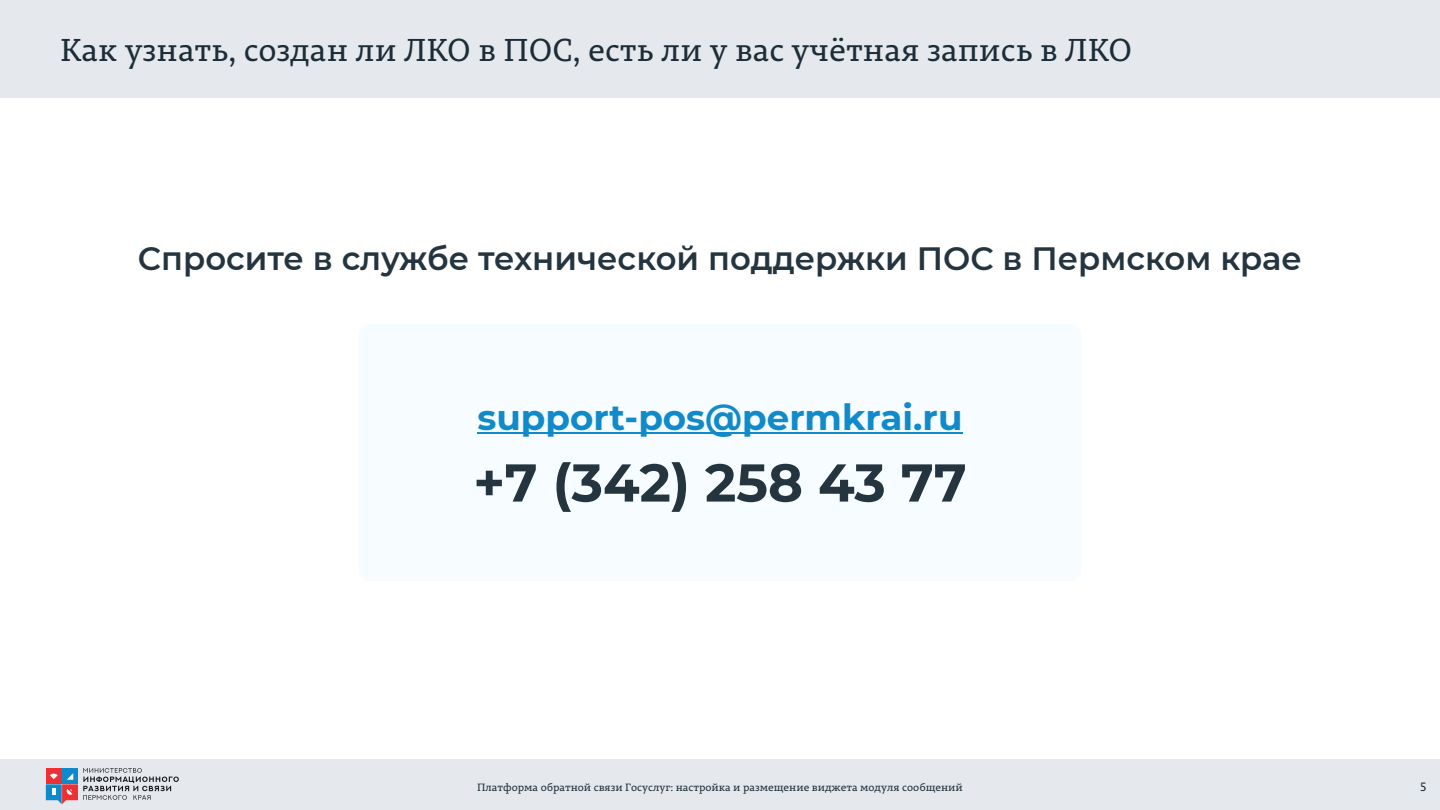
<style>
.page{position:relative;width:1440px;height:810px;background:#fff}
.page>*{position:absolute;margin:0;border:0;box-sizing:border-box;transform-origin:0 0}
.t1{font:700 53.18px "Montserrat";color:#25353f}
.t2{font:700 35.7px "Montserrat";color:#108ac9}
.t3{font:600 32.25px "Montserrat";color:#25353f}
.t4{font:31.5px "Permian Slab Serif Typeface";color:#1c2d38}
.t5{font:12px "Permian Sans Typeface";color:#1c2d38}
.t6{font:10.5px "Permian Slab Serif Typeface";color:#1c2d38}
</style>
<div class="page">
<div style="left:0;top:0;width:1440px;height:98px;background:#e5e8ec"></div>
<div style="left:0;top:759px;width:1440px;height:51px;background:#e5e8ec"></div>
<svg style="left:46px;top:768px;width:133px;height:36px"></svg>
<hr style="left:477px;top:432px;width:486px;height:2px;background:#108ac9">
<h3 class="t4" style="left:60px;top:37px;width:1074px">Как узнать, создан ли ЛКО в ПОС, есть ли у вас учётная запись в ЛКО</h3>
<h3 class="t3" style="left:138px;top:238px;width:1166px">Спросите в службе технической поддержки ПОС в Пермском крае</h3>
<h2 class="t2" style="left:477px;top:395px;width:487px">support-pos@permkrai.ru</h2>
<h1 class="t1" style="left:473px;top:450px;width:495px">+7 (342) 258 43 77</h1>
<p class="t6" style="left:477px;top:783px;width:487px">Платформа обратной связи Госуслуг: настройка и размещение виджета модуля сообщений</p>
<p class="t5" style="left:1420px;top:782px;width:8px">5</p>
</div>
